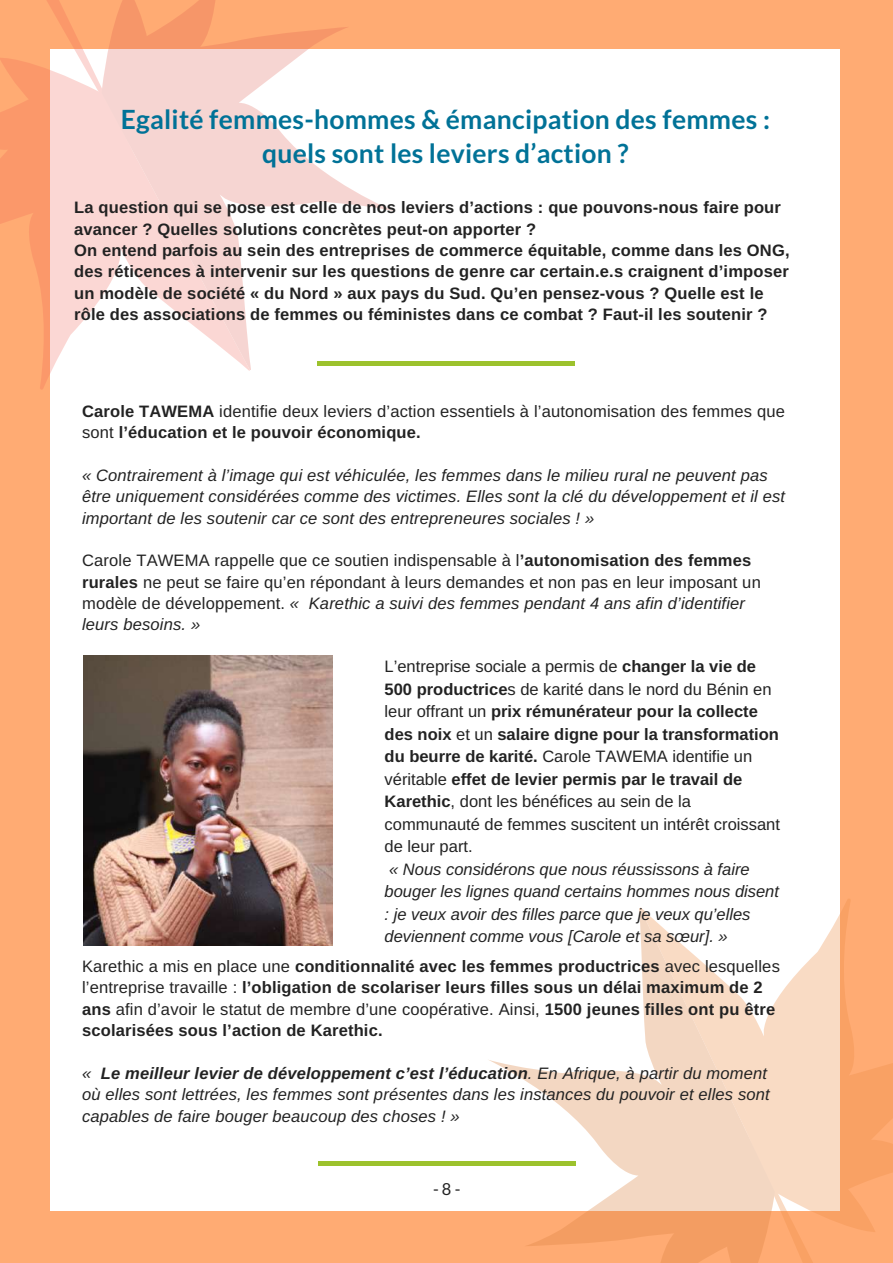
<style>
.page{position:relative;width:893px;height:1263px;background:#fff}
.page>*{position:absolute;margin:0;border:0;box-sizing:border-box;transform-origin:0 0}
.t1{font:700 26.4px/33.8px "Lato";letter-spacing:.01em;color:#007297;text-align:center}
.t2{font:16.5px/22.5px "Arimo";letter-spacing:.01em;color:#222}
.t3{font:700 16.5px/21.3px "Arimo";letter-spacing:.01em;color:#222}
.t4{font:italic 16.5px/21.3px "Arimo";letter-spacing:.01em;color:#222}
.t5{font:16.5px "Lato";color:#222}
.s1{font-weight:700}
.s2{font-style:italic}
.s3{font-weight:400}
</style>
<div class="page">
<div style="left:0;top:0;width:892px;height:1262px;background:#ffab73"></div>
<div style="left:51px;top:49px;width:789px;height:1162px;background:#fff"></div>
<svg style="left:47px;top:0;width:17px;height:23px"></svg>
<svg style="left:0;top:23px;width:64px;height:462px"></svg>
<svg style="left:64px;top:0;width:406px;height:371px"></svg>
<svg style="left:809px;top:899px;width:83px;height:363px"></svg>
<svg style="left:489px;top:907px;width:320px;height:355px"></svg>
<hr style="left:317px;top:361px;width:257px;height:4px;background:#9cc22d">
<img style="left:83px;top:655px;width:250px;height:290px">
<div style="left:318px;top:1161px;width:257px;height:5px;background:#9cc22d"></div>
<h1 class="t1" style="left:121px;top:102px;width:650px">Egalité femmes-hommes &amp; émancipation des femmes : quels sont les leviers d’action ?</h1>
<p class="t3" style="left:74px;top:197px;width:716px">La question qui se pose est celle de nos leviers d’actions : que pouvons-nous faire pour avancer ? Quelles solutions concrètes peut-on apporter ?<br>On entend parfois au sein des entreprises de commerce équitable, comme dans les ONG, des réticences à intervenir sur les questions de genre car certain.e.s craignent d’imposer un modèle de société « du Nord » aux pays du Sud. Qu’en pensez-vous ? Quelle est le rôle des associations de femmes ou féministes dans ce combat ? Faut-il les soutenir ?</p>
<p class="t2" style="left:82px;top:400px;width:704px;line-height:21.3px"><span class="s1">Carole TAWEMA</span> identifie deux leviers d’action essentiels à l’autonomisation des femmes que sont <span class="s1">l’éducation et le pouvoir économique.</span></p>
<p class="t4" style="left:82px;top:464px;width:704px">« Contrairement à l’image qui est véhiculée, les femmes dans le milieu rural ne peuvent pas être uniquement considérées comme des victimes. Elles sont la clé du développement et il est important de les soutenir car ce sont des entrepreneures sociales ! »</p>
<p class="t2" style="left:82px;top:550px;width:680px;line-height:21.3px">Carole TAWEMA rappelle que ce soutien indispensable à l<span class="s1">’autonomisation des femmes rurales</span> ne peut se faire qu’en répondant à leurs demandes et non pas en leur imposant un modèle de développement. <span class="s2">« Karethic a suivi des femmes pendant 4 ans afin d’identifier leurs besoins. »</span></p>
<p class="t2" style="left:384px;top:655px;width:397px">L’entreprise sociale a permis de <span class="s1">changer la vie de 500 productrice</span>s de karité dans le nord du Bénin en leur offrant un <span class="s1">prix rémunérateur pour la collecte des noix</span> et un <span class="s1">salaire digne pour la transformation du beurre de karité.</span> Carole TAWEMA identifie un véritable <span class="s1">effet de levier permis par le travail de Karethic</span>, dont les bénéfices au sein de la communauté de femmes suscitent un intérêt croissant de leur part.</p>
<p class="t4" style="left:384px;top:858px;width:396px;line-height:22.5px">« Nous considérons que nous réussissons à faire bouger les lignes quand certains hommes nous disent : je veux avoir des filles parce que je veux qu’elles deviennent comme vous [Carole et sa sœur]. »</p>
<p class="t3" style="left:82px;top:956px;width:699px"><span class="s3">Karethic a mis en place une</span> conditionnalité avec les femmes productrices <span class="s3">avec lesquelles l’entreprise travaille :</span> l’obligation de scolariser leurs filles sous un délai maximum de 2 ans <span class="s3">afin d’avoir le statut de membre d’une coopérative. Ainsi,</span> 1500 jeunes filles ont pu être scolarisées sous l’action de Karethic.</p>
<p class="t4" style="left:82px;top:1062px;width:689px">« <span class="s1">Le meilleur levier de développement c’est l’éducation</span>. En Afrique, à partir du moment où elles sont lettrées, les femmes sont présentes dans les instances du pouvoir et elles sont capables de faire bouger beaucoup des choses ! »</p>
<p class="t5" style="left:433px;top:1179px;width:29px">-8-</p>
</div>
